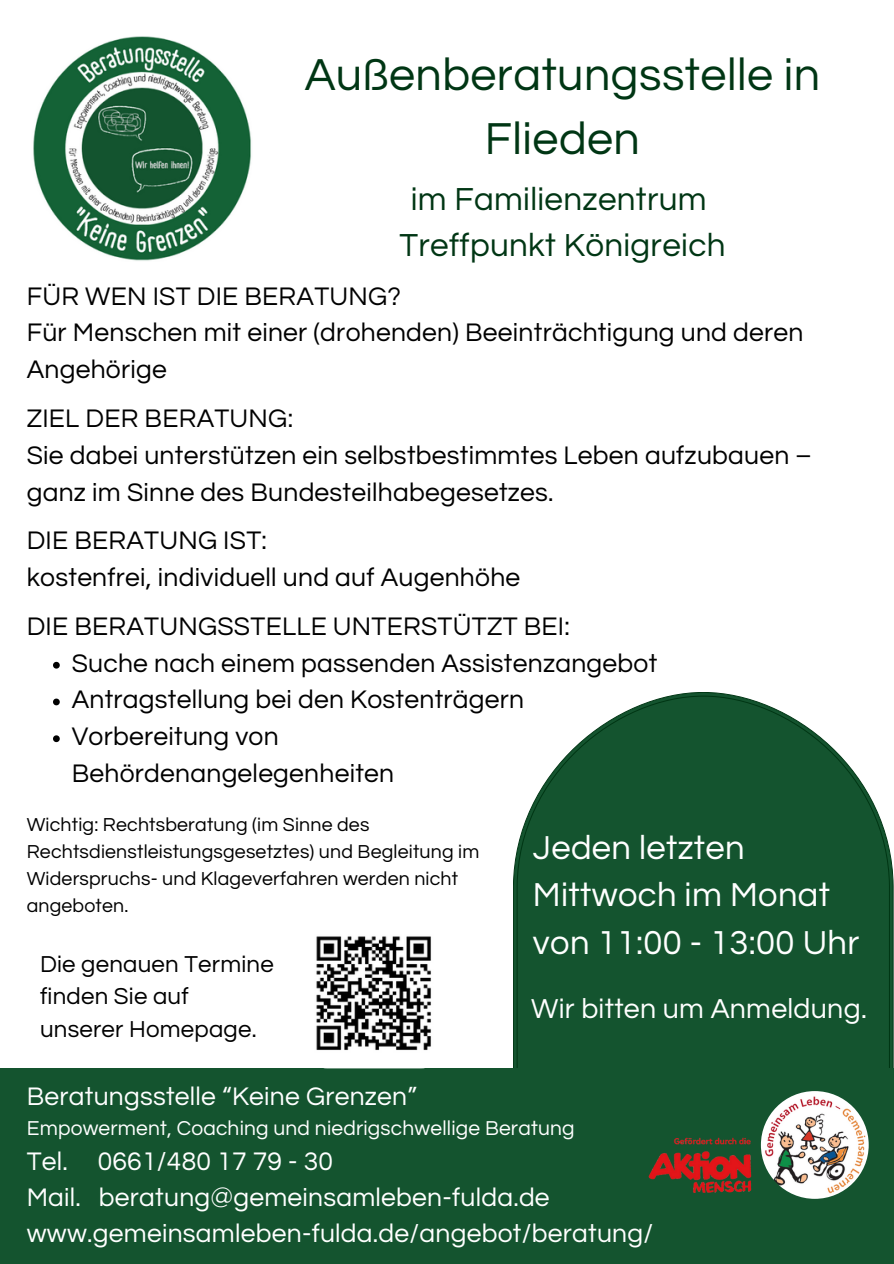
<style>
.page{position:relative;width:894px;height:1264px;background:#fff}
.page>*{position:absolute;margin:0;border:0;box-sizing:border-box;transform-origin:0 0}
.t1{font:46.5px/64.2px "Questrial";letter-spacing:.01em;color:#003614;text-align:center}
.t2{font:34.5px/47.2px "Questrial";letter-spacing:.01em;color:#fff}
.t3{font:33.15px "Questrial";letter-spacing:.01em;color:#003614}
.t4{font:28.5px "Questrial";letter-spacing:.01em;color:#fff}
.t5{font:26.4px/36.8px "Questrial";letter-spacing:.01em;color:#000}
.t6{font:26.4px "Questrial";letter-spacing:.01em;color:#fff}
.t7{font:24px/32.7px "Questrial";letter-spacing:.01em;color:#000}
.t8{font:20.85px "Questrial";letter-spacing:.01em;color:#fff}
.t9{font:19.5px/27px "Questrial";letter-spacing:.01em;color:#000}
</style>
<div class="page">
<svg style="left:513px;top:692px;width:380px;height:376px;background:#2f6747"></svg>
<div style="left:0;top:1068px;width:893px;height:195px;background:#14542f"></div>
<img style="left:760px;top:1091px;width:108px;height:107px;border-radius:50%">
<img style="left:648px;top:1137px;width:104px;height:56px">
<img style="left:27px;top:36px;width:229px;height:229px;border-radius:50%">
<svg style="left:316px;top:936px;width:115px;height:114px"></svg>
<svg style="left:53px;top:662px;width:7px;height:6px"></svg>
<svg style="left:53px;top:698px;width:7px;height:7px"></svg>
<svg style="left:53px;top:735px;width:7px;height:7px"></svg>
<p class="t1" style="left:304px;top:44px;width:517px">Außenberatungsstelle in<br>Flieden</p>
<p class="t3" style="left:410px;top:182px;width:297px">im Familienzentrum</p>
<p class="t3" style="left:399px;top:229px;width:327px">Treffpunkt Königreich</p>
<p class="t5" style="left:27px;top:278px;width:376px">FÜR WEN IST DIE BERATUNG?</p>
<p class="t5" style="left:27px;top:315px;width:778px">Fü r Menschen mit einer (drohenden) Beeinträchtigung und deren<br>Angehörige</p>
<p class="t5" style="left:27px;top:400px;width:268px">ZIEL DER BERATUNG:</p>
<p class="t5" style="left:27px;top:437px;width:786px">Sie dabei unterstützen ein selbstbestimmtes Leben aufzubauen – ganz im Sinne des Bundesteilhabegesetzes.</p>
<p class="t5" style="left:27px;top:523px;width:241px">DIE BERATUNG IST:</p>
<p class="t5" style="left:27px;top:559px;width:495px">kostenfrei, individuell und auf Augenhöhe</p>
<p class="t5" style="left:27px;top:608px;width:544px">DIE BERATUNGSSTELLE UNTERSTÜTZT BEI:</p>
<p class="t5" style="left:72px;top:645px;width:587px">Suche nach einem passenden Assistenzangebot</p>
<p class="t5" style="left:72px;top:682px;width:454px">Antragstellung bei den Kostenträgern</p>
<p class="t5" style="left:72px;top:718px;width:324px">Vorbereitung von<br>Behördenangelegenheiten</p>
<p class="t9" style="left:27px;top:812px;width:454px">Wichtig: Rechtsberatung (im Sinne des Rechtsdienstleistungsgesetztes) und Begleitung im Widerspruchs- und Klageverfahren werden nicht angeboten.</p>
<p class="t7" style="left:40px;top:948px;width:235px">Die genauen Termine finden Sie auf unserer Homepage.</p>
<p class="t2" style="left:533px;top:824px;width:298px">Jeden letzten<br>Mittwoch im Monat</p>
<p class="t2" style="left:533px;top:919px;width:328px">von 11:00 - 13:00 Uhr</p>
<p class="t4" style="left:531px;top:994px;width:337px">Wir bitten um Anmeldung.</p>
<p class="t6" style="left:27px;top:1083px;width:391px">Beratungsstelle “Keine Grenzen”</p>
<p class="t8" style="left:27px;top:1118px;width:549px">Empowerment, Coaching und niedrigschwellige Beratung</p>
<p class="t6" style="left:27px;top:1148px;width:308px">Tel. 0661/480 17 79 - 30</p>
<p class="t6" style="left:27px;top:1184px;width:524px">Mail. beratung@gemeinsamleben-fulda.de</p>
<p class="t6" style="left:27px;top:1220px;width:628px">www.gemeinsamleben-fulda.de/angebot/beratung/</p>
</div>
